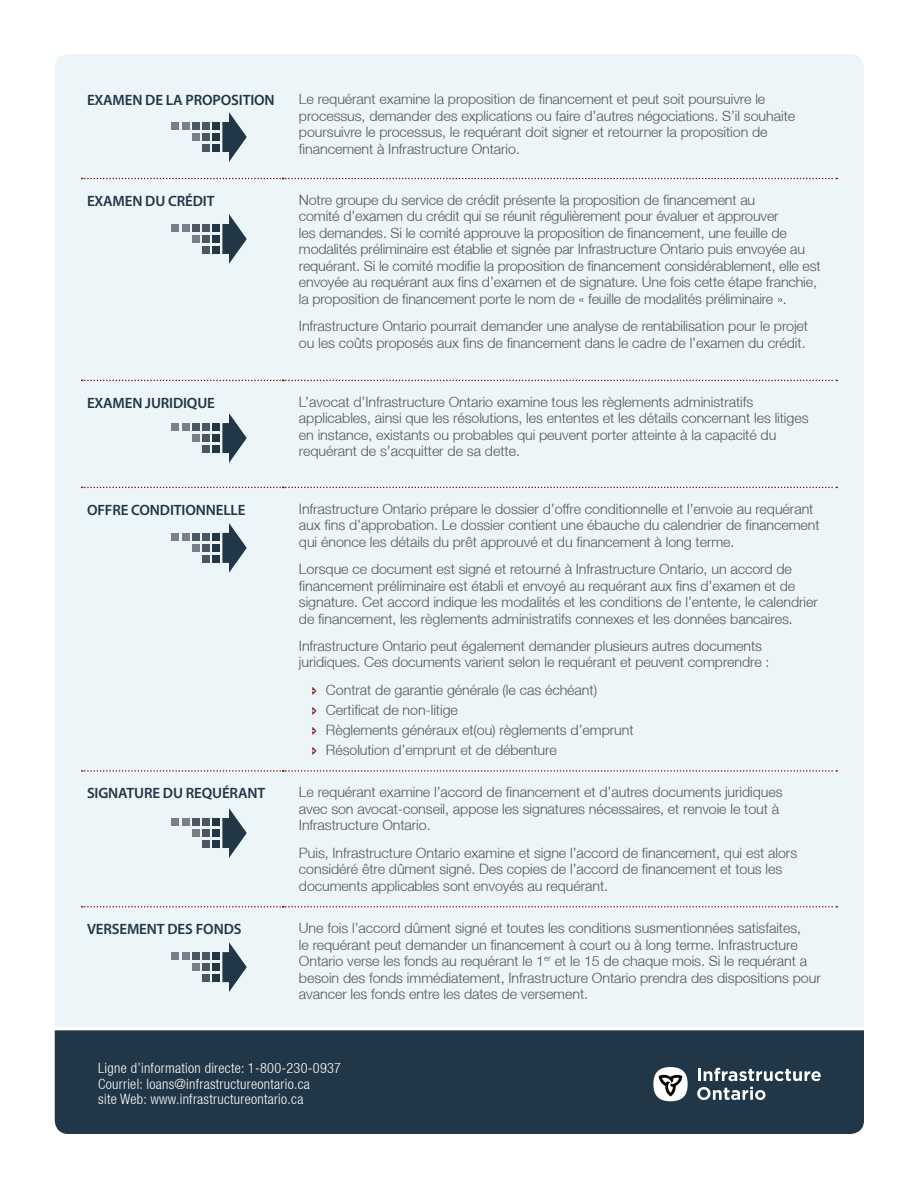
<style>
.page{position:relative;width:918px;height:1188px;background:#fff}
.page>*{position:absolute;margin:0;border:0;box-sizing:border-box;transform-origin:0 0}
.Sub-Head{font:600 15px "Myriad Pro";letter-spacing:-.01em;color:#213646}
.Body{font:300 14.25px/16.5px "Helvetica Neue LT";letter-spacing:-.005em;color:#54565a}
.t1{font:300 condensed 14.25px/15.6px "Helvetica Neue LT";letter-spacing:.02em;color:#fff}
</style>
<div class="page">
<div style="left:55px;top:54px;width:809px;height:973px;background:#ecf5f7"></div>
<div style="left:55px;top:1030px;width:809px;height:104px;background:#213646"></div>
<svg style="left:698px;top:1068px;width:123px;height:13px"></svg>
<svg style="left:697px;top:1087px;width:69px;height:13px"></svg>
<div style="left:653px;top:1067px;width:35px;height:34px;background:#fff;border-radius:50%"></div>
<svg style="left:659px;top:1074px;width:23px;height:23px"></svg>
<svg style="left:222px;top:214px;width:25px;height:50px"></svg>
<div style="left:212px;top:224px;width:8px;height:8px;background:#213646"></div>
<div style="left:212px;top:235px;width:8px;height:8px;background:#213646"></div>
<div style="left:212px;top:246px;width:8px;height:8px;background:#213646"></div>
<div style="left:202px;top:224px;width:8px;height:8px;background:#4d5663"></div>
<div style="left:202px;top:235px;width:8px;height:8px;background:#4d5663"></div>
<div style="left:202px;top:246px;width:8px;height:8px;background:#4d5663"></div>
<div style="left:192px;top:224px;width:8px;height:8px;background:#4d5663"></div>
<div style="left:192px;top:235px;width:8px;height:8px;background:#7b7e8a"></div>
<div style="left:182px;top:224px;width:8px;height:8px;background:#7b7e8a"></div>
<div style="left:172px;top:224px;width:7px;height:8px;background:#7b7e8a"></div>
<svg style="left:222px;top:523px;width:25px;height:50px"></svg>
<div style="left:212px;top:533px;width:8px;height:8px;background:#213646"></div>
<div style="left:212px;top:544px;width:8px;height:8px;background:#213646"></div>
<div style="left:212px;top:555px;width:8px;height:8px;background:#213646"></div>
<div style="left:202px;top:533px;width:8px;height:8px;background:#4d5663"></div>
<div style="left:202px;top:544px;width:8px;height:8px;background:#4d5663"></div>
<div style="left:202px;top:555px;width:8px;height:8px;background:#4d5663"></div>
<div style="left:192px;top:533px;width:8px;height:8px;background:#4d5663"></div>
<div style="left:192px;top:544px;width:8px;height:8px;background:#7b7e8a"></div>
<div style="left:182px;top:533px;width:8px;height:8px;background:#7b7e8a"></div>
<div style="left:172px;top:533px;width:7px;height:8px;background:#7b7e8a"></div>
<svg style="left:222px;top:413px;width:25px;height:50px"></svg>
<div style="left:212px;top:423px;width:8px;height:8px;background:#213646"></div>
<div style="left:212px;top:434px;width:8px;height:8px;background:#213646"></div>
<div style="left:212px;top:445px;width:8px;height:8px;background:#213646"></div>
<div style="left:202px;top:423px;width:8px;height:8px;background:#4d5663"></div>
<div style="left:202px;top:434px;width:8px;height:8px;background:#4d5663"></div>
<div style="left:202px;top:445px;width:8px;height:8px;background:#4d5663"></div>
<div style="left:192px;top:423px;width:8px;height:8px;background:#4d5663"></div>
<div style="left:192px;top:434px;width:8px;height:8px;background:#7b7e8a"></div>
<div style="left:182px;top:423px;width:8px;height:8px;background:#7b7e8a"></div>
<div style="left:172px;top:423px;width:7px;height:8px;background:#7b7e8a"></div>
<svg style="left:222px;top:808px;width:25px;height:50px"></svg>
<div style="left:212px;top:818px;width:8px;height:8px;background:#213646"></div>
<div style="left:212px;top:829px;width:8px;height:8px;background:#213646"></div>
<div style="left:212px;top:840px;width:8px;height:8px;background:#213646"></div>
<div style="left:202px;top:818px;width:8px;height:8px;background:#4d5663"></div>
<div style="left:202px;top:829px;width:8px;height:8px;background:#4d5663"></div>
<div style="left:202px;top:840px;width:8px;height:8px;background:#4d5663"></div>
<div style="left:192px;top:818px;width:8px;height:8px;background:#4d5663"></div>
<div style="left:192px;top:829px;width:8px;height:8px;background:#7b7e8a"></div>
<div style="left:182px;top:818px;width:8px;height:8px;background:#7b7e8a"></div>
<div style="left:172px;top:818px;width:7px;height:8px;background:#7b7e8a"></div>
<svg style="left:222px;top:942px;width:25px;height:50px"></svg>
<div style="left:212px;top:952px;width:8px;height:8px;background:#213646"></div>
<div style="left:212px;top:963px;width:8px;height:8px;background:#213646"></div>
<div style="left:212px;top:975px;width:8px;height:7px;background:#213646"></div>
<div style="left:202px;top:952px;width:8px;height:8px;background:#4d5663"></div>
<div style="left:202px;top:963px;width:8px;height:8px;background:#4d5663"></div>
<div style="left:202px;top:975px;width:8px;height:7px;background:#4d5663"></div>
<div style="left:192px;top:952px;width:8px;height:8px;background:#4d5663"></div>
<div style="left:192px;top:963px;width:8px;height:8px;background:#7b7e8a"></div>
<div style="left:182px;top:952px;width:8px;height:8px;background:#7b7e8a"></div>
<div style="left:172px;top:952px;width:7px;height:8px;background:#7b7e8a"></div>
<svg style="left:222px;top:112px;width:25px;height:50px"></svg>
<div style="left:212px;top:122px;width:8px;height:8px;background:#213646"></div>
<div style="left:212px;top:133px;width:8px;height:8px;background:#213646"></div>
<div style="left:212px;top:144px;width:8px;height:8px;background:#213646"></div>
<div style="left:202px;top:122px;width:8px;height:8px;background:#4d5663"></div>
<div style="left:202px;top:133px;width:8px;height:8px;background:#4d5663"></div>
<div style="left:202px;top:144px;width:8px;height:8px;background:#4d5663"></div>
<div style="left:192px;top:122px;width:8px;height:8px;background:#4d5663"></div>
<div style="left:192px;top:133px;width:8px;height:8px;background:#7b7e8a"></div>
<div style="left:182px;top:122px;width:8px;height:8px;background:#7b7e8a"></div>
<div style="left:172px;top:122px;width:7px;height:8px;background:#7b7e8a"></div>
<svg style="left:82px;top:178px;width:755px;height:1px"></svg>
<svg style="left:82px;top:380px;width:755px;height:1px"></svg>
<svg style="left:82px;top:487px;width:755px;height:1px"></svg>
<svg style="left:82px;top:770px;width:755px;height:2px"></svg>
<svg style="left:82px;top:906px;width:755px;height:2px"></svg>
<svg style="left:312px;top:686px;width:5px;height:9px"></svg>
<svg style="left:312px;top:706px;width:5px;height:9px"></svg>
<svg style="left:312px;top:726px;width:5px;height:9px"></svg>
<svg style="left:312px;top:746px;width:5px;height:9px"></svg>
<p class="Sub-Head" style="left:87px;top:91px;width:189px">EXAMEN DE LA PROPOSITION</p>
<p class="Body" style="left:299px;top:91px;width:498px">Le requérant examine la proposition de financement et peut soit poursuivre le processus, demander des explications ou faire d’autres négociations. S’il souhaite poursuivre le processus, le requérant doit signer et retourner la proposition de financement à Infrastructure Ontario.</p>
<p class="Sub-Head" style="left:87px;top:191px;width:129px">EXAMEN DU CRÉDIT</p>
<p class="Body" style="left:299px;top:191px;width:523px">Notre groupe du service de crédit présente la proposition de financement au<br>comité d’examen du crédit qui se réunit régulièrement pour évaluer et approuver<br>les demandes. Si le comité approuve la proposition de financement, une feuille de modalités préliminaire est établie et signée par Infrastructure Ontario puis envoyée au requérant. Si le comité modifie la proposition de financement considérablement, elle est envoyée au requérant aux fins d’examen et de signature. Une fois cette étape franchie, la proposition de financement porte le nom de « feuille de modalités préliminaire ».</p>
<p class="Body" style="left:299px;top:318px;width:511px">Infrastructure Ontario pourrait demander une analyse de rentabilisation pour le projet ou les coûts proposés aux fins de financement dans le cadre de l’examen du crédit.</p>
<p class="Sub-Head" style="left:87px;top:393px;width:129px">EXAMEN JURIDIQUE</p>
<p class="Body" style="left:299px;top:393px;width:511px">L’avocat d’Infrastructure Ontario examine tous les règlements administratifs applicables, ainsi que les résolutions, les ententes et les détails concernant les litiges en instance, existants ou probables qui peuvent porter atteinte à la capacité du requérant de s’acquitter de sa dette.</p>
<p class="Sub-Head" style="left:87px;top:500px;width:160px">OFFRE CONDITIONNELLE</p>
<p class="Body" style="left:299px;top:500px;width:522px">Infrastructure Ontario prépare le dossier d’offre conditionnelle et l’envoie au requérant aux fins d’approbation. Le dossier contient une ébauche du calendrier de financement qui énonce les détails du prêt approuvé et du financement à long terme.</p>
<p class="Body" style="left:299px;top:560px;width:521px">Lorsque ce document est signé et retourné à Infrastructure Ontario, un accord de financement préliminaire est établi et envoyé au requérant aux fins d’examen et de signature. Cet accord indique les modalités et les conditions de l’entente, le calendrier de financement, les règlements administratifs connexes et les données bancaires.</p>
<p class="Body" style="left:299px;top:637px;width:472px">Infrastructure Ontario peut également demander plusieurs autres documents juridiques. Ces documents varient selon le requérant et peuvent comprendre :</p>
<p class="Body" style="left:326px;top:681px;width:273px">Contrat de garantie générale (le cas échéant)</p>
<p class="Body" style="left:326px;top:701px;width:133px">Certificat de non-litige</p>
<p class="Body" style="left:326px;top:721px;width:309px">Règlements généraux et(ou) règlements d’emprunt</p>
<p class="Body" style="left:326px;top:741px;width:232px">Résolution d’emprunt et de débenture</p>
<p class="Sub-Head" style="left:87px;top:784px;width:180px">SIGNATURE DU REQUÉRANT</p>
<p class="Body" style="left:299px;top:784px;width:485px">Le requérant examine l’accord de financement et d’autres documents juridiques avec son avocat-conseil, appose les signatures nécessaires, et renvoie le tout à<br>Infrastructure Ontario.</p>
<p class="Body" style="left:299px;top:844px;width:500px">Puis, Infrastructure Ontario examine et signe l’accord de financement, qui est alors considéré être dûment signé. Des copies de l’accord de financement et tous les documents applicables sont envoyés au requérant.</p>
<p class="Sub-Head" style="left:87px;top:920px;width:156px">VERSEMENT DES FONDS</p>
<p class="Body" style="left:299px;top:920px;width:523px">Une fois l’accord dûment signé et toutes les conditions susmentionnées satisfaites,<br>le requérant peut demander un financement à court ou à long terme. Infrastructure Ontario verse les fonds au requérant le 1<sup>er</sup> et le 15 de chaque mois. Si le requérant a besoin des fonds immédiatement, Infrastructure Ontario prendra des dispositions pour avancer les fonds entre les dates de versement.</p>
<p class="t1" style="left:98px;top:1060px;width:244px">Ligne d’information directe: 1-800-230-0937<br>Courriel: loans@infrastructureontario.ca<br>site Web: www.infrastructureontario.ca</p>
</div>
